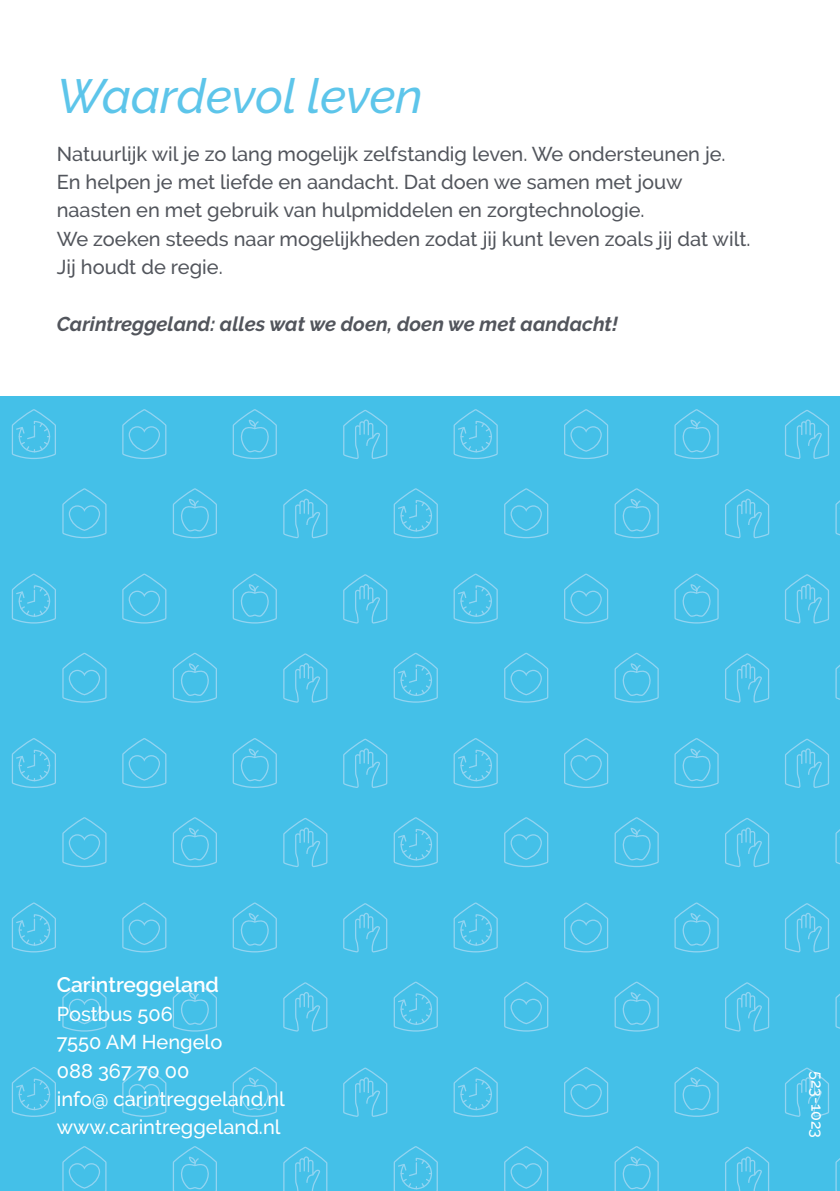
<style>
.page{position:relative;width:840px;height:1191px;background:#fff}
.page>*{position:absolute;margin:0;border:0;box-sizing:border-box;transform-origin:0 0}
.t1{font:italic 500 48px "Raleway";letter-spacing:-.005em;color:#5dc5ea}
.t2{font:600 21px "Raleway";color:#fff}
.t3{font:500 20px/28.4px "Raleway";color:#52555c}
.t4{font:500 20px/28.4px "Raleway";color:#fff}
.t5{font:italic 700 20px "Raleway";color:#52555c}
.t6{font:500 16px "Raleway";color:#fff}
</style>
<div class="page">
<div style="left:0;top:397px;width:839px;height:794px;background:#44c0e8"></div>
<svg style="left:12px;top:409px;width:44px;height:50px"></svg>
<svg style="left:122px;top:409px;width:44px;height:50px"></svg>
<svg style="left:232px;top:409px;width:45px;height:50px"></svg>
<svg style="left:343px;top:410px;width:44px;height:49px"></svg>
<svg style="left:453px;top:409px;width:44px;height:50px"></svg>
<svg style="left:564px;top:409px;width:44px;height:50px"></svg>
<svg style="left:674px;top:409px;width:44px;height:50px"></svg>
<svg style="left:785px;top:410px;width:43px;height:49px"></svg>
<svg style="left:62px;top:488px;width:44px;height:50px"></svg>
<svg style="left:173px;top:488px;width:44px;height:50px"></svg>
<svg style="left:283px;top:489px;width:44px;height:49px"></svg>
<svg style="left:393px;top:488px;width:44px;height:50px"></svg>
<svg style="left:504px;top:488px;width:44px;height:50px"></svg>
<svg style="left:614px;top:488px;width:44px;height:50px"></svg>
<svg style="left:725px;top:489px;width:43px;height:49px"></svg>
<svg style="left:835px;top:488px;width:5px;height:50px"></svg>
<svg style="left:12px;top:573px;width:44px;height:50px"></svg>
<svg style="left:122px;top:573px;width:44px;height:50px"></svg>
<svg style="left:232px;top:573px;width:45px;height:50px"></svg>
<svg style="left:343px;top:574px;width:44px;height:49px"></svg>
<svg style="left:453px;top:573px;width:44px;height:50px"></svg>
<svg style="left:564px;top:573px;width:44px;height:50px"></svg>
<svg style="left:674px;top:573px;width:44px;height:50px"></svg>
<svg style="left:785px;top:574px;width:43px;height:49px"></svg>
<svg style="left:62px;top:652px;width:44px;height:50px"></svg>
<svg style="left:173px;top:652px;width:44px;height:50px"></svg>
<svg style="left:283px;top:653px;width:44px;height:50px"></svg>
<svg style="left:393px;top:652px;width:44px;height:50px"></svg>
<svg style="left:504px;top:652px;width:44px;height:50px"></svg>
<svg style="left:614px;top:652px;width:44px;height:50px"></svg>
<svg style="left:725px;top:653px;width:43px;height:50px"></svg>
<svg style="left:835px;top:652px;width:5px;height:50px"></svg>
<svg style="left:12px;top:738px;width:44px;height:50px"></svg>
<svg style="left:122px;top:738px;width:44px;height:50px"></svg>
<svg style="left:232px;top:738px;width:45px;height:50px"></svg>
<svg style="left:343px;top:738px;width:44px;height:50px"></svg>
<svg style="left:453px;top:738px;width:44px;height:50px"></svg>
<svg style="left:564px;top:738px;width:44px;height:50px"></svg>
<svg style="left:674px;top:738px;width:44px;height:50px"></svg>
<svg style="left:785px;top:738px;width:43px;height:50px"></svg>
<svg style="left:62px;top:817px;width:44px;height:50px"></svg>
<svg style="left:173px;top:817px;width:44px;height:50px"></svg>
<svg style="left:283px;top:818px;width:44px;height:49px"></svg>
<svg style="left:393px;top:817px;width:44px;height:50px"></svg>
<svg style="left:504px;top:817px;width:44px;height:50px"></svg>
<svg style="left:614px;top:817px;width:44px;height:50px"></svg>
<svg style="left:725px;top:818px;width:43px;height:49px"></svg>
<svg style="left:835px;top:817px;width:5px;height:50px"></svg>
<svg style="left:12px;top:902px;width:44px;height:50px"></svg>
<svg style="left:122px;top:902px;width:44px;height:50px"></svg>
<svg style="left:232px;top:902px;width:45px;height:50px"></svg>
<svg style="left:343px;top:903px;width:44px;height:49px"></svg>
<svg style="left:453px;top:902px;width:44px;height:50px"></svg>
<svg style="left:564px;top:902px;width:44px;height:50px"></svg>
<svg style="left:674px;top:902px;width:44px;height:50px"></svg>
<svg style="left:785px;top:903px;width:43px;height:49px"></svg>
<svg style="left:62px;top:981px;width:44px;height:50px"></svg>
<svg style="left:173px;top:981px;width:44px;height:50px"></svg>
<svg style="left:283px;top:982px;width:44px;height:49px"></svg>
<svg style="left:393px;top:981px;width:44px;height:50px"></svg>
<svg style="left:504px;top:981px;width:44px;height:50px"></svg>
<svg style="left:614px;top:981px;width:44px;height:50px"></svg>
<svg style="left:725px;top:982px;width:43px;height:49px"></svg>
<svg style="left:835px;top:981px;width:5px;height:50px"></svg>
<svg style="left:12px;top:1067px;width:44px;height:50px"></svg>
<svg style="left:122px;top:1067px;width:44px;height:50px"></svg>
<svg style="left:232px;top:1067px;width:45px;height:50px"></svg>
<svg style="left:343px;top:1067px;width:44px;height:50px"></svg>
<svg style="left:453px;top:1067px;width:44px;height:50px"></svg>
<svg style="left:564px;top:1067px;width:44px;height:50px"></svg>
<svg style="left:674px;top:1067px;width:44px;height:50px"></svg>
<svg style="left:785px;top:1067px;width:43px;height:50px"></svg>
<svg style="left:62px;top:1146px;width:44px;height:45px"></svg>
<svg style="left:173px;top:1146px;width:44px;height:45px"></svg>
<svg style="left:283px;top:1146px;width:44px;height:45px"></svg>
<svg style="left:393px;top:1146px;width:44px;height:45px"></svg>
<svg style="left:504px;top:1146px;width:44px;height:45px"></svg>
<svg style="left:614px;top:1146px;width:44px;height:45px"></svg>
<svg style="left:725px;top:1146px;width:43px;height:45px"></svg>
<svg style="left:835px;top:1146px;width:5px;height:45px"></svg>
<h1 class="t1" style="left:57px;top:69px;width:367px">Waardevol leven</h1>
<p class="t3" style="left:57px;top:139px;width:694px">Natuurlijk wil je zo lang mogelijk zelfstandig leven. We ondersteunen je.<br>En helpen je met liefde en aandacht. Dat doen we samen met jouw naasten en met gebruik van hulpmiddelen en zorgtechnologie.<br>We zoeken steeds naar mogelijkheden zodat jij kunt leven zoals jij dat wilt.<br>Jij houdt de regie.</p>
<p class="t5" style="left:57px;top:312px;width:562px">Carintreggeland: alles wat we doen, doen we met aandacht!</p>
<p class="t2" style="left:57px;top:973px;width:164px">Carintreggeland</p>
<p class="t4" style="left:57px;top:999px;width:229px">Postbus 506<br>7550 AM Hengelo<br>088 367 70 00<br>info@ carintreggeland.nl www.carintreggeland.nl</p>
<p class="t6" style="left:826px;top:1071px;width:68px;rotate:90deg">523-1023</p>
</div>
